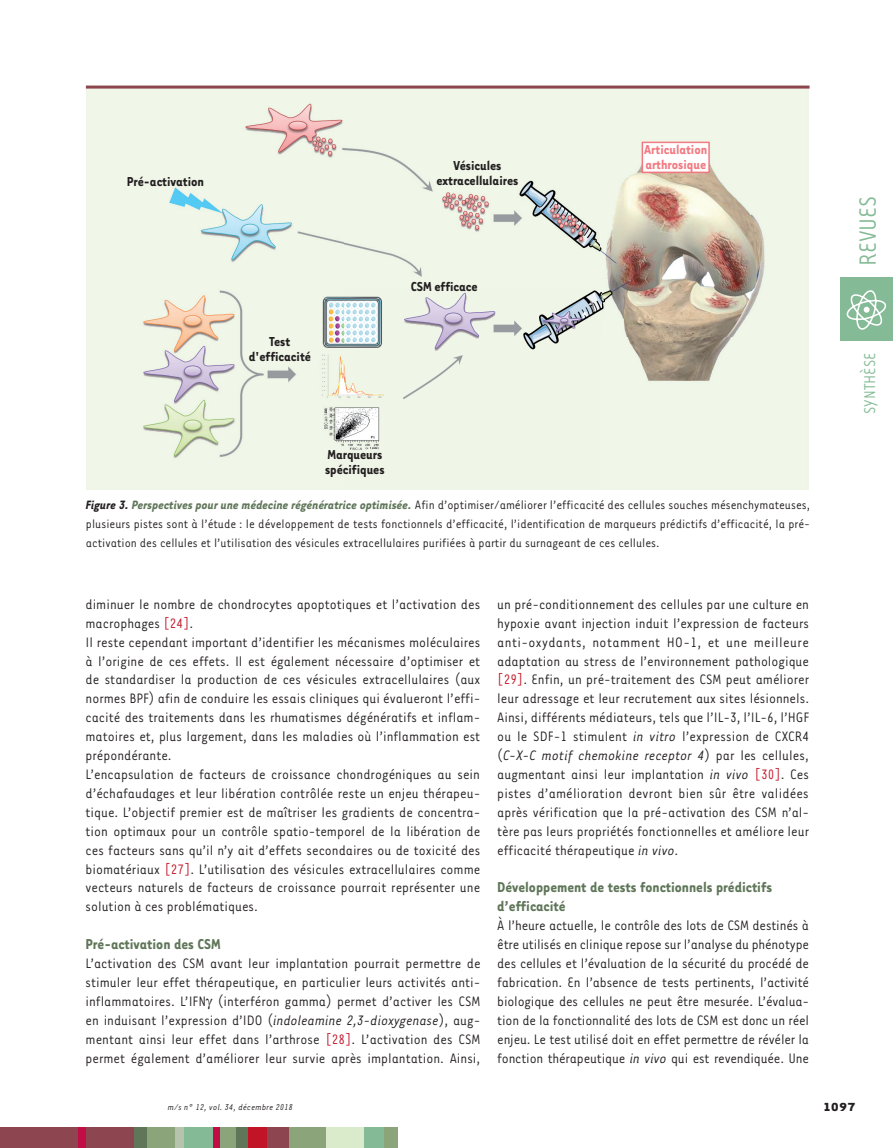
<style>
.page{position:relative;width:893px;height:1148px;background:#fff}
.page>*{position:absolute;margin:0;border:0;box-sizing:border-box;transform-origin:0 0}
.t1{font:27px "Tarzana Narrow";color:#84ba95}
.t2{font:18px "Tarzana Narrow";color:#84ba95}
.t3{font:700 16.5px/18.9px "Tarzana Narrow";color:#5f7659}
.t4{font:15.75px/18.9px "Tarzana Narrow";color:#231f20;text-align:justify}
.t5{font:700 15px/15px "Tarzana Narrow";color:#231f20;text-align:center}
.t6{font:700 15px/15px "Tarzana Narrow";color:#f27b82}
.t7{font:13.95px/18.9px "Tarzana Narrow";color:#231f20;text-align:justify}
.t8{font:700 13.5px "Tarzana Wide";color:#231f20}
.t9{font:italic 9.75px "Tarzana Narrow";letter-spacing:.025em;color:#231f20}
.s1{font-weight:700;font-style:italic}
.s2{font-weight:700;font-style:italic;color:#5f7659}
.s3{color:#c11527}
.s4{font-style:italic}
</style>
<div class="page">
<div style="left:840px;top:277px;width:53px;height:64px;background:#84ba95"></div>
<svg style="left:847px;top:290px;width:39px;height:40px"></svg>
<div style="left:1px;top:1127px;width:134px;height:21px;background:#8d454f"></div>
<div style="left:235px;top:1127px;width:14px;height:21px;background:#5f7659"></div>
<div style="left:79px;top:1127px;width:7px;height:21px;background:#c10d45"></div>
<div style="left:134px;top:1127px;width:22px;height:21px;background:#5f7659"></div>
<div style="left:147px;top:1127px;width:30px;height:21px;background:#8ba479"></div>
<div style="left:176px;top:1127px;width:8px;height:21px;background:#b6c4ad"></div>
<div style="left:184px;top:1127px;width:29px;height:21px;background:#84ba95"></div>
<div style="left:218px;top:1127px;width:18px;height:21px;background:#8ba479"></div>
<div style="left:213px;top:1127px;width:6px;height:21px;background:#c10d45"></div>
<div style="left:249px;top:1127px;width:27px;height:21px;background:#c11527"></div>
<div style="left:287px;top:1127px;width:39px;height:21px;background:#8ba479"></div>
<div style="left:267px;top:1127px;width:21px;height:21px;background:#8d454f"></div>
<div style="left:326px;top:1127px;width:39px;height:21px;background:#daebcb"></div>
<div style="left:365px;top:1127px;width:20px;height:21px;background:#84ba95"></div>
<div style="left:384px;top:1127px;width:14px;height:21px;background:#8ba479"></div>
<img style="left:89px;top:89px;width:717px;height:400px">
<hr style="left:86px;top:86px;width:723px;height:3px;background:#8d454f">
<p class="t5" style="left:127px;top:173px;width:79px">Pré-activation</p>
<p class="t5" style="left:249px;top:333px;width:63px">Test d'efficacité</p>
<p class="t5" style="left:436px;top:157px;width:83px">Vésicules extracellulaires</p>
<p class="t5" style="left:411px;top:278px;width:68px">CSM efficace</p>
<p class="t6" style="left:644px;top:141px;width:65px">Articulation arthrosique</p>
<p class="t5" style="left:325px;top:446px;width:61px;text-align:left">Marqueurs spécifiques</p>
<p class="t7" style="left:86px;top:495px;width:726px"><span class="s1">Figure 3.</span> <span class="s2">Perspectives pour une médecine régénératrice optimisée.</span> Afin d’optimiser/améliorer l’efficacité des cellules souches mésenchymateuses, plusieurs pistes sont à l’étude : le développement de tests fonctionnels d’efficacité, l’identification de marqueurs prédictifs d’efficacité, la pré&shy;activation des cellules et l’utilisation des vésicules extracellulaires purifiées à partir du surnageant de ces cellules.</p>
<p class="t4" style="left:86px;top:594px;width:396px;text-align:left">diminuer le nombre de chondrocytes apoptotiques et l’activation des macrophages <span class="s3">[24]</span>.<br>Il reste cependant important d’identifier les mécanismes moléculaires à l’origine de ces effets. Il est également nécessaire d’optimiser et de standardiser la production de ces vésicules extracellulaires (aux normes BPF) afin de conduire les essais cliniques qui évalueront l’effi&shy;cacité des traitements dans les rhumatismes dégénératifs et inflam&shy;matoires et, plus largement, dans les maladies où l’inflammation est prépondérante.<br>L’encapsulation de facteurs de croissance chondrogéniques au sein d’échafaudages et leur libération contrôlée reste un enjeu thérapeu&shy;tique. L’objectif premier est de maîtriser les gradients de concentra&shy;tion optimaux pour un contrôle spatio-temporel de la libération de ces facteurs sans qu’il n’y ait d’effets secondaires ou de toxicité des biomatériaux <span class="s3">[27]</span>. L’utilisation des vésicules extracellulaires comme vecteurs naturels de facteurs de croissance pourrait représenter une solution à ces problématiques.</p>
<p class="t3" style="left:86px;top:934px;width:137px">Pré-activation des CSM</p>
<p class="t4" style="left:86px;top:953px;width:397px">L’activation des CSM avant leur implantation pourrait permettre de stimuler leur effet thérapeutique, en particulier leurs activités anti&shy;inflammatoires. L’IFN (interféron gamma) permet d’activer les CSM en induisant l’expression d’IDO (<span class="s4">indoleamine 2,3-dioxygenase</span>), aug&shy;mentant ainsi leur effet dans l’arthrose <span class="s3">[28]</span>. L’activation des CSM permet également d’améliorer leur survie après implantation. Ainsi,</p>
<p class="t4" style="left:497px;top:594px;width:313px">un pré-conditionnement des cellules par une culture en hypoxie avant injection induit l’expression de facteurs anti-oxydants, notamment HO-1, et une meilleure adaptation au stress de l’environnement pathologique <span class="s3">[29]</span>. Enfin, un pré-traitement des CSM peut améliorer leur adressage et leur recrutement aux sites lésionnels.<br>Ainsi, différents médiateurs, tels que l’IL-3, l’IL-6, l’HGF ou le SDF-1 stimulent <span class="s4">in vitro</span> l’expression de CXCR4 (<span class="s4">C-X-C motif chemokine receptor 4</span>) par les cellules, augmentant ainsi leur implantation <span class="s4">in vivo</span> <span class="s3">[30]</span>. Ces pistes d’amélioration devront bien sûr être validées après vérification que la pré-activation des CSM n’al&shy;tère pas leurs propriétés fonctionnelles et améliore leur efficacité thérapeutique <span class="s4">in vivo</span>.</p>
<p class="t3" style="left:497px;top:877px;width:276px">Développement de tests fonctionnels prédictifs d’efficacité</p>
<p class="t4" style="left:497px;top:915px;width:313px">À l’heure actuelle, le contrôle des lots de CSM destinés à être utilisés en clinique repose sur l’analyse du phénotype des cellules et l’évaluation de la sécurité du procédé de fabrication. En l’absence de tests pertinents, l’activité biologique des cellules ne peut être mesurée. L’évalua&shy;tion de la fonctionnalité des lots de CSM est donc un réel enjeu. Le test utilisé doit en effet permettre de révéler la fonction thérapeutique <span class="s4">in vivo</span> qui est revendiquée. Une</p>
<h1 class="t1" style="left:851px;top:266px;width:71px;rotate:-90deg">REVUES</h1>
<p class="t2" style="left:859px;top:413px;width:62px;rotate:-90deg">SYNTHÈSE</p>
<p class="t9" style="left:168px;top:1101px;width:127px">m/s n° 12, vol. 34, décembre 2018</p>
<p class="t8" style="left:823px;top:1097px;width:34px">1097</p>
</div>
